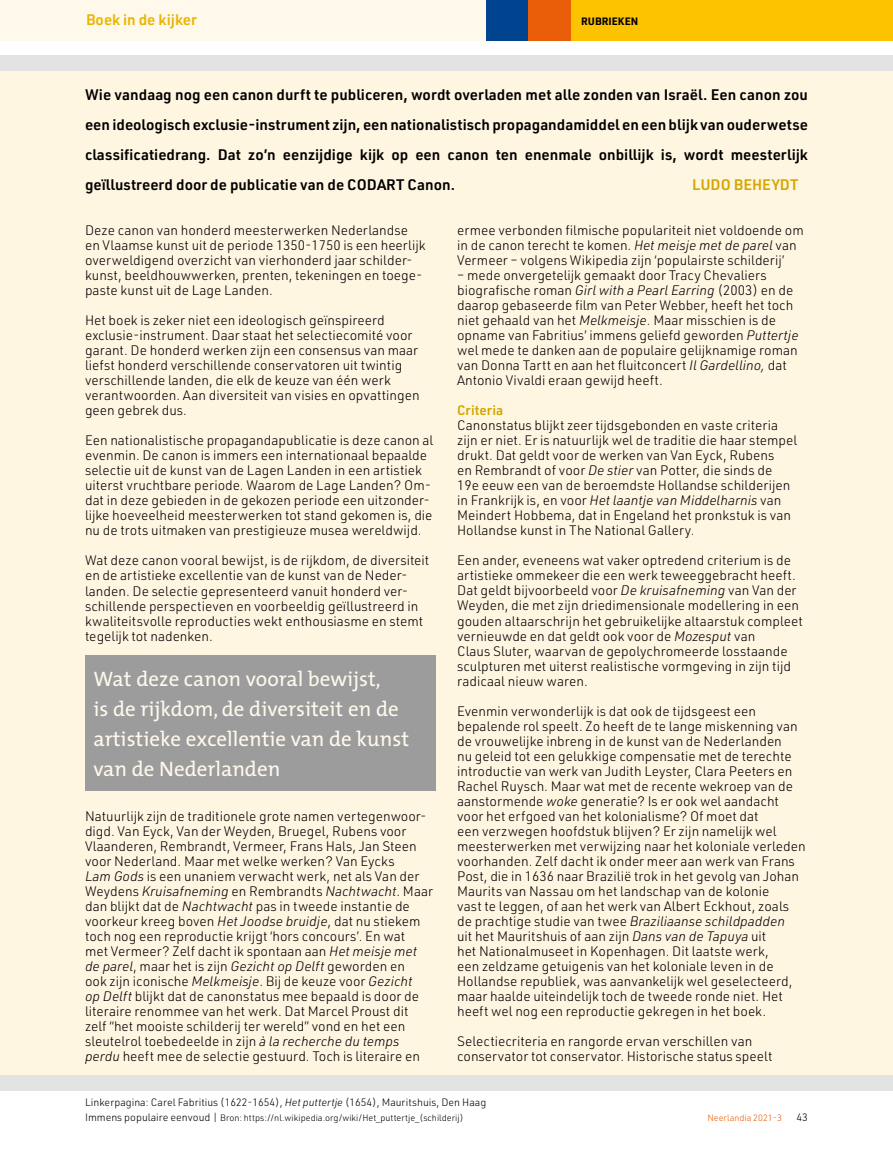
<style>
.page{position:relative;width:893px;height:1149px;background:#fff}
.page>*{position:absolute;margin:0;border:0;box-sizing:border-box;transform-origin:0 0}
.t1{font:21px/30px "The Mix";color:#fff9ec}
.t2{font:600 15px/30px "URWDIN";color:#000;text-align:justify}
.t3{font:600 15px "URWDIN";color:#e9b500}
.t4{font:600 15px "URWDIN";color:#d5a700}
.t5{font:300 13.5px/15px "URWDIN";color:#000}
.t6{font:600 13.5px "URWDIN";color:#d5a700}
.t7{font:300 10.5px "URWDIN";color:#000}
.t8{font:700 10.5px "URWDIN";color:#000}
.t9{font:300 9px "URWDIN";color:#000}
.t10{font:300 9px "URWDIN";color:#eb5e09}
.s1{font-style:italic}
.s2{font-size:10.5px}
</style>
<div class="page">
<div style="left:0;top:70px;width:893px;height:1005px;background:#fff6e2"></div>
<div style="left:0;top:55px;width:893px;height:15px;background:#e3e3e3"></div>
<div style="left:0;top:1075px;width:893px;height:15px;background:#e3e3e3"></div>
<div style="left:85px;top:655px;width:351px;height:135px;background:#9c9c9d"></div>
<div style="left:0;top:0;width:893px;height:40px;background:#fff9ec"></div>
<div style="left:570px;top:0;width:323px;height:40px;background:#fdc300"></div>
<div style="left:486px;top:0;width:42px;height:40px;background:#004490"></div>
<div style="left:528px;top:0;width:43px;height:40px;background:#eb5e09"></div>
<p class="t3" style="left:86px;top:10px;width:112px">Boek in de kijker</p>
<p class="t8" style="left:581px;top:14px;width:59px">RUBRIEKEN</p>
<p class="t2" style="left:85px;top:79px;width:724px">Wie vandaag nog een canon durft te publiceren, wordt overladen met alle zonden van Israël. Een canon zou een ideologisch exclusie-instrument zijn, een nationalistisch propagandamiddel en een blijk van ouderwetse classificatiedrang. Dat zo’n eenzijdige kijk op een canon ten enenmale onbillijk is, wordt meesterlijk geïllustreerd door de publicatie van de CODART Canon.</p>
<p class="t4" style="left:692px;top:175px;width:108px">LUDO BEHEYDT</p>
<p class="t5" style="left:85px;top:222px;width:342px">Deze canon van honderd meesterwerken Nederlandse en Vlaamse kunst uit de periode 1350-1750 is een heerlijk overweldigend overzicht van vierhonderd jaar schilder&shy;kunst, beeldhouwwerken, prenten, tekeningen en toege&shy;paste kunst uit de Lage Landen.</p>
<p class="t5" style="left:85px;top:312px;width:336px">Het boek is zeker niet een ideologisch geïnspireerd exclusie-instrument. Daar staat het selectiecomité voor garant. De honderd werken zijn een consensus van maar liefst honderd verschillende conservatoren uit twintig verschillende landen, die elk de keuze van één werk verantwoorden. Aan diversiteit van visies en opvattingen geen gebrek dus.</p>
<p class="t5" style="left:85px;top:432px;width:350px">Een nationalistische propagandapublicatie is deze canon al evenmin. De canon is immers een internationaal bepaalde selectie uit de kunst van de Lagen Landen in een artistiek uiterst vruchtbare periode. Waarom de Lage Landen? Om&shy;dat in deze gebieden in de gekozen periode een uitzonder&shy;lijke hoeveelheid meesterwerken tot stand gekomen is, die nu de trots uitmaken van prestigieuze musea wereldwijd.</p>
<p class="t5" style="left:85px;top:552px;width:346px">Wat deze canon vooral bewijst, is de rijkdom, de diversiteit en de artistieke excellentie van de kunst van de Neder&shy;landen. De selectie gepresenteerd vanuit honderd ver&shy;schillende perspectieven en voorbeeldig geïllustreerd in kwaliteitsvolle reproducties wekt enthousiasme en stemt tegelijk tot nadenken.</p>
<h1 class="t1" style="left:94px;top:662px;width:317px">Wat deze canon vooral bewijst,<br>is de rijkdom, de diversiteit en de artistieke excellentie van de kunst van de Nederlanden</h1>
<p class="t5" style="left:85px;top:807px;width:349px">Natuurlijk zijn de traditionele grote namen vertegenwoor&shy;digd. Van Eyck, Van der Weyden, Bruegel, Rubens voor Vlaanderen, Rembrandt, Vermeer, Frans Hals, Jan Steen voor Nederland. Maar met welke werken? Van Eycks<br><span class="s1">Lam Gods</span> is een unaniem verwacht werk, net als Van der Weydens <span class="s1">Kruisafneming</span> en Rembrandts <span class="s1">Nachtwacht</span>. Maar dan blijkt dat de <span class="s1">Nachtwacht</span> pas in tweede instantie de voorkeur kreeg boven <span class="s1">Het Joodse bruidje</span>, dat nu stiekem toch nog een reproductie krijgt ‘hors concours’. En wat<br>met Vermeer? Zelf dacht ik spontaan aan <span class="s1">Het meisje met de parel</span>, maar het is zijn <span class="s1">Gezicht op Delft</span> geworden en<br>ook zijn iconische <span class="s1">Melkmeisje</span>. Bij de keuze voor <span class="s1">Gezicht<br>op Delft</span> blijkt dat de canonstatus mee bepaald is door de literaire renommee van het werk. Dat Marcel Proust dit zelf “het mooiste schilderij ter wereld” vond en het een sleutelrol toebedeelde in zijn <span class="s1">à la recherche du temps perdu</span> heeft mee de selectie gestuurd. Toch is literaire en</p>
<p class="t5" style="left:457px;top:222px;width:348px">ermee verbonden filmische populariteit niet voldoende om in de canon terecht te komen. <span class="s1">Het meisje met de parel</span> van<br>Vermeer – volgens Wikipedia zijn ‘populairste schilderij’</p>
<p class="t5" style="left:457px;top:267px;width:343px">– mede onvergetelijk gemaakt door Tracy Chevaliers biografische roman <span class="s1">Girl with a Pearl Earring</span> (2003) en de daarop gebaseerde film van Peter Webber, heeft het toch niet gehaald van het <span class="s1">Melkmeisje</span>. Maar misschien is de opname van Fabritius’ immens geliefd geworden <span class="s1">Puttertje </span>wel mede te danken aan de populaire gelijknamige roman van Donna Tartt en aan het fluitconcert <span class="s1">Il Gardellino,</span> dat Antonio Vivaldi eraan gewijd heeft.</p>
<p class="t6" style="left:457px;top:401px;width:48px">Criteria</p>
<p class="t5" style="left:457px;top:417px;width:342px">Canonstatus blijkt zeer tijdsgebonden en vaste criteria zijn er niet. Er is natuurlijk wel de traditie die haar stempel drukt. Dat geldt voor de werken van Van Eyck, Rubens<br>en Rembrandt of voor <span class="s1">De stier</span> van Potter, die sinds de 19e eeuw een van de beroemdste Hollandse schilderijen in Frankrijk is, en voor <span class="s1">Het laantje van Middelharnis</span> van Meindert Hobbema, dat in Engeland het pronkstuk is van Hollandse kunst in The National Gallery.</p>
<p class="t5" style="left:457px;top:552px;width:347px">Een ander, eveneens wat vaker optredend criterium is de artistieke ommekeer die een werk teweeggebracht heeft.<br>Dat geldt bijvoorbeeld voor <span class="s1">De kruisafneming</span> van Van der Weyden, die met zijn driedimensionale modellering in een gouden altaarschrijn het gebruikelijke altaarstuk compleet vernieuwde en dat geldt ook voor de <span class="s1">Mozesput</span> van<br>Claus Sluter, waarvan de gepolychromeerde losstaande sculpturen met uiterst realistische vormgeving in zijn tijd radicaal nieuw waren.</p>
<p class="t5" style="left:457px;top:702px;width:350px">Evenmin verwonderlijk is dat ook de tijdsgeest een bepalende rol speelt. Zo heeft de te lange miskenning van de vrouwelijke inbreng in de kunst van de Nederlanden<br>nu geleid tot een gelukkige compensatie met de terechte introductie van werk van Judith Leyster, Clara Peeters en Rachel Ruysch. Maar wat met de recente wekroep van de aanstormende <span class="s1">woke</span> generatie? Is er ook wel aandacht voor het erfgoed van het kolonialisme? Of moet dat<br>een verzwegen hoofdstuk blijven? Er zijn namelijk wel meesterwerken met verwijzing naar het koloniale verleden voorhanden. Zelf dacht ik onder meer aan werk van Frans Post, die in 1636 naar Brazilië trok in het gevolg van Johan Maurits van Nassau om het landschap van de kolonie<br>vast te leggen, of aan het werk van Albert Eckhout, zoals de prachtige studie van twee <span class="s1">Braziliaanse schildpadden<br></span>uit het Mauritshuis of aan zijn <span class="s1">Dans van de Tapuya</span> uit<br>het Nationalmuseet in Kopenhagen. Dit laatste werk,<br>een zeldzame getuigenis van het koloniale leven in de Hollandse republiek, was aanvankelijk wel geselecteerd, maar haalde uiteindelijk toch de tweede ronde niet. Het heeft wel nog een reproductie gekregen in het boek.</p>
<p class="t5" style="left:457px;top:1032px;width:317px">Selectiecriteria en rangorde ervan verschillen van conservator tot conservator. Historische status speelt</p>
<p class="t7" style="left:85px;top:1094px;width:403px">Linkerpagina: Carel Fabritius (1622-1654), <span class="s1">Het puttertje</span> (1654), Mauritshuis, Den Haag</p>
<p class="t9" style="left:85px;top:1111px;width:380px"><span class="s2">Immens populaire eenvoud |</span> Bron: https://nl.wikipedia.org/wiki/Het_puttertje_(schilderij)</p>
<p class="t10" style="left:707px;top:1111px;width:76px">Neerlandia 2021-3</p>
<p class="t7" style="left:797px;top:1109px;width:13px">43</p>
</div>
